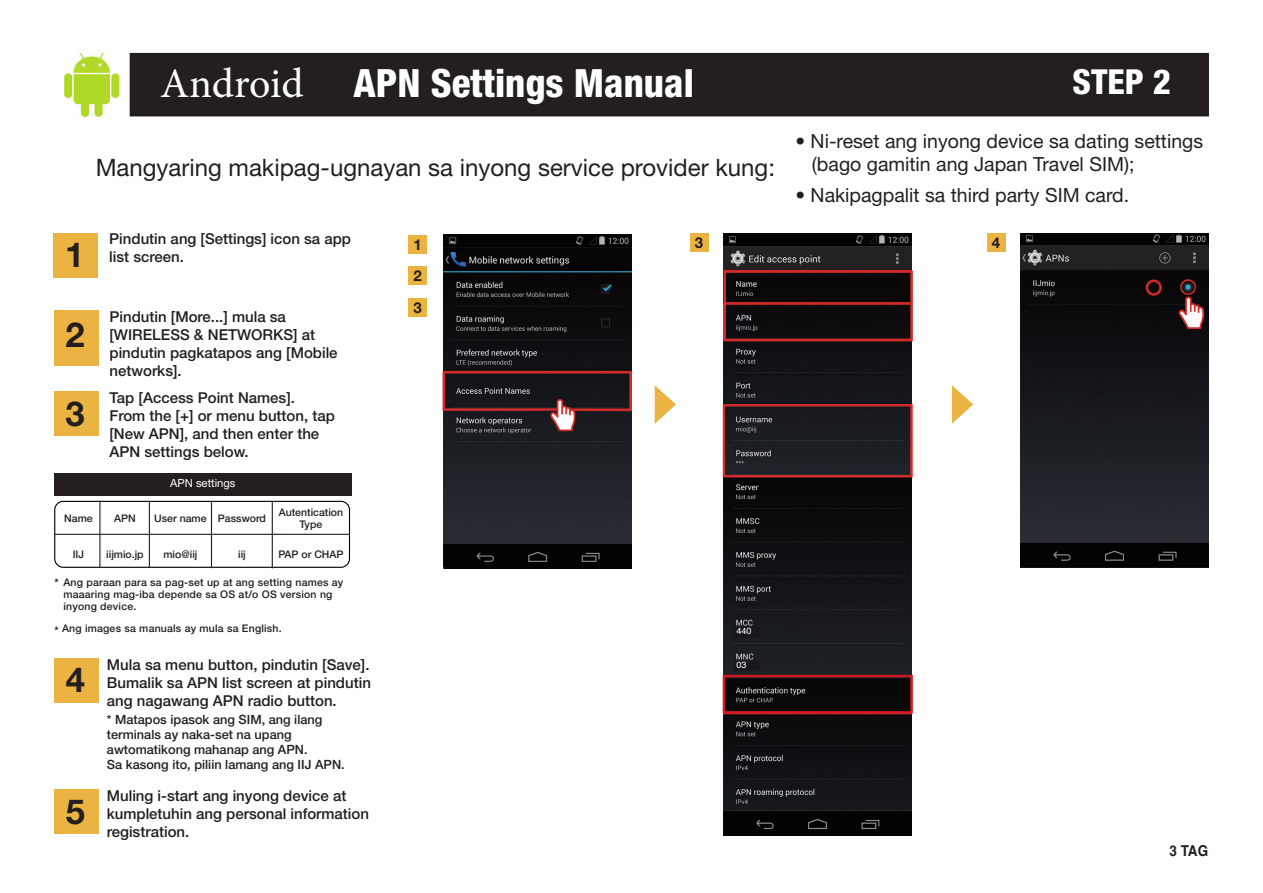
<style>
.page{position:relative;width:1263px;height:893px;background:#fff}
.page>*{position:absolute;margin:0;border:0;box-sizing:border-box;transform-origin:0 0}
.t1{font:800 condensed 39px "Helvetica Neue LT Std";color:#fff}
.t2{font:700 34.5px "Helvetica Neue LT Std";color:#231f20}
.t3{font:800 condensed 34.5px "Helvetica Neue LT Std";color:#fff}
.t4{font:24px "Helvetica Neue LT Std";color:#231f20}
.t5{font:19.5px "Helvetica Neue LT Std";color:#231f20}
.t6{font:500 15px/18px "Helvetica Neue LT Std";color:#231f20}
.t7{font:700 15px "Helvetica Neue LT Std";color:#231f20}
.t8{font:700 15px "Helvetica";color:#231f20;scale:.9 1}
.t9{font:500 12.75px "Helvetica Neue LT Std";color:#231f20}
.t10{font:11.25px "Helvetica Neue LT Std";color:#fff}
.t11{font:500 10.5px "Helvetica Neue LT Std";letter-spacing:.02em;color:#231f20}
.t12{font:500 10.5px "Helvetica Neue LT Std";color:#231f20}
.t13{font:9px "Helvetica";color:#fff}
.s1{font-family:"Minion Pro";font-weight:400;font-stretch:normal;font-size:42px}
.s2{font-weight:700}
</style>
<div class="page">
<img style="left:64px;top:52px;width:56px;height:66px">
<img style="left:443px;top:235px;width:188px;height:334px">
<img style="left:1020px;top:233px;width:189px;height:334px">
<div style="left:409px;top:235px;width:18px;height:18px;background:#ebb341"></div>
<div style="left:409px;top:267px;width:18px;height:18px;background:#ebb341"></div>
<div style="left:409px;top:298px;width:18px;height:19px;background:#ebb341"></div>
<div style="left:987px;top:234px;width:18px;height:18px;background:#ebb341"></div>
<div style="left:130px;top:54px;width:1078px;height:62px;background:#231f20"></div>
<div style="left:130px;top:53px;width:1079px;height:63px;border:2px solid #231f20"></div>
<svg style="left:655px;top:385px;width:21px;height:39px"></svg>
<svg style="left:952px;top:385px;width:21px;height:39px"></svg>
<div style="left:54px;top:233px;width:44px;height:44px;background:#ebb341"></div>
<div style="left:54px;top:310px;width:44px;height:55px;background:#ebb341"></div>
<div style="left:54px;top:658px;width:44px;height:44px;background:#ebb341"></div>
<div style="left:54px;top:789px;width:44px;height:44px;background:#ebb341"></div>
<div style="left:54px;top:391px;width:44px;height:44px;background:#ebb341"></div>
<div style="left:54px;top:474px;width:297px;height:22px;background:#231f20"></div>
<div style="left:54px;top:501px;width:296px;height:67px;border:1px solid #000;border-radius:9px"></div>
<hr style="left:54px;top:534px;width:296px;height:1px;background:#231f20">
<hr style="left:99px;top:501px;width:1px;height:67px;background:#231f20">
<hr style="left:149px;top:501px;width:1px;height:67px;background:#231f20">
<hr style="left:211px;top:501px;width:1px;height:67px;background:#231f20">
<hr style="left:272px;top:501px;width:1px;height:67px;background:#231f20">
<svg style="left:442px;top:370px;width:190px;height:42px;background:#361e21"></svg>
<div style="left:1146px;top:280px;width:16px;height:16px;border:2px solid #d32b29;border-radius:50%"></div>
<img style="left:724px;top:233px;width:188px;height:578px">
<img style="left:724px;top:811px;width:188px;height:25px">
<div style="left:690px;top:234px;width:18px;height:18px;background:#ebb341"></div>
<svg style="left:723px;top:269px;width:190px;height:73px;background:#230f10"></svg>
<hr style="left:724px;top:302px;width:186px;height:3px;background:#d32b29">
<div style="left:723px;top:404px;width:190px;height:73px;border:2px solid #d32b29"></div>
<div style="left:723px;top:675px;width:190px;height:38px;border:2px solid #d5171f"></div>
<div style="left:733px;top:627px;width:27px;height:11px;background:#17181e"></div>
<div style="left:733px;top:661px;width:27px;height:10px;background:#17181e"></div>
<p class="t1" style="left:160px;top:59px;width:535px"><span class="s1">Android</span> APN Settings Manual</p>
<p class="t4" style="left:96px;top:153px;width:681px">Mangyaring makipag-ugnayan sa inyong service provider kung:</p>
<p class="t6" style="left:109px;top:229px;width:243px">Pindutin ang [Settings] icon sa app</p>
<p class="t2" style="left:65px;top:234px;width:21px">1</p>
<p class="t6" style="left:109px;top:247px;width:76px">list screen.</p>
<p class="t2" style="left:65px;top:313px;width:21px">2</p>
<p class="t2" style="left:65px;top:392px;width:21px">3</p>
<p class="t6" style="left:110px;top:308px;width:178px">Pindutin [More...] mula sa</p>
<p class="t6" style="left:110px;top:326px;width:230px">[WIRELESS &amp; NETWORKS] at pindutin pagkatapos ang [Mobile networks].</p>
<p class="t6" style="left:110px;top:389px;width:187px">Tap [Access Point Names].</p>
<p class="t6" style="left:110px;top:407px;width:227px">From the [+] or menu button, tap [New APN], and then enter the<br>APN settings below.</p>
<p class="t10" style="left:170px;top:476px;width:67px">APN settings</p>
<p class="t11" style="left:64px;top:512px;width:30px">Name</p>
<p class="t11" style="left:114px;top:512px;width:23px">APN</p>
<p class="t12" style="left:154px;top:512px;width:113px">User name Password</p>
<p class="t12" style="left:279px;top:506px;width:66px">Autentication</p>
<p class="t11" style="left:300px;top:518px;width:24px">Type</p>
<p class="t11" style="left:73px;top:548px;width:13px">IIJ</p>
<p class="t12" style="left:106px;top:548px;width:39px">iijmio.jp</p>
<p class="t11" style="left:164px;top:548px;width:35px">mio@iij</p>
<p class="t11" style="left:238px;top:548px;width:9px">iij</p>
<p class="t12" style="left:278px;top:548px;width:67px">PAP or CHAP</p>
<p class="t11" style="left:54px;top:576px;width:290px"><span class="s2">*</span> Ang paraan para sa pag-set up at ang setting names ay</p>
<p class="t11" style="left:63px;top:588px;width:270px">maaaring mag-iba depende sa OS at/o OS version ng</p>
<p class="t11" style="left:63px;top:600px;width:74px">inyong device.</p>
<p class="t11" style="left:54px;top:622px;width:229px"><span class="s2">*</span> Ang images sa manuals ay mula sa English.</p>
<p class="t2" style="left:66px;top:659px;width:21px">4</p>
<p class="t2" style="left:66px;top:790px;width:21px">5</p>
<p class="t6" style="left:107px;top:655px;width:265px;text-align:justify">Mula sa menu button, pindutin [Save].<br>Bumalik sa APN list screen at pindutin ang nagawang APN radio button.</p>
<p class="t9" style="left:107px;top:712px;width:217px">* Matapos ipasok ang SIM, ang ilang</p>
<p class="t9" style="left:107px;top:727px;width:186px">terminals ay naka-set na upang</p>
<p class="t9" style="left:107px;top:742px;width:202px">awtomatikong mahanap ang APN.</p>
<p class="t9" style="left:107px;top:757px;width:239px">Sa kasong ito, piliin lamang ang IIJ APN.</p>
<p class="t6" style="left:107px;top:787px;width:264px">Muling i-start ang inyong device at kumpletuhin ang personal information registration.</p>
<p class="t7" style="left:413px;top:235px;width:10px">1</p>
<p class="t7" style="left:413px;top:267px;width:10px">2</p>
<p class="t7" style="left:413px;top:298px;width:10px">3</p>
<p class="t7" style="left:695px;top:234px;width:10px">3</p>
<p class="t13" style="left:736px;top:624px;width:17px">440</p>
<p class="t13" style="left:737px;top:657px;width:12px">03</p>
<p class="t3" style="left:1072px;top:60px;width:100px">STEP 2</p>
<p class="t5" style="left:795px;top:130px;width:409px">• Ni-reset ang inyong device sa dating settings</p>
<p class="t5" style="left:812px;top:152px;width:324px">(bago gamitin ang Japan Travel SIM);</p>
<p class="t5" style="left:795px;top:184px;width:335px">• Nakipagpalit sa third party SIM card.</p>
<p class="t7" style="left:992px;top:234px;width:10px">4</p>
<p class="t8" style="left:1169px;top:841px;width:45px">3 TAG</p>
</div>
